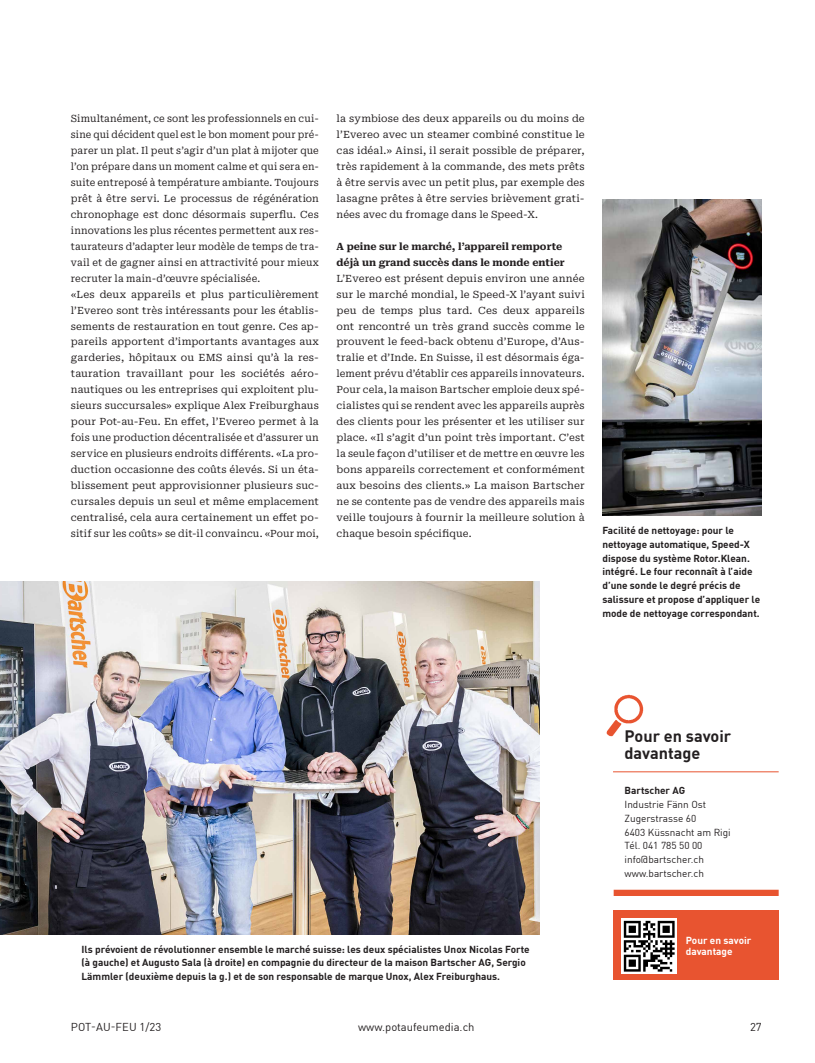
<style>
.page{position:relative;width:815px;height:1063px;background:#fff}
.page>*{position:absolute;margin:0;border:0;box-sizing:border-box;transform-origin:0 0}
.t1{font:700 16.25px/17.5px "DINOT";color:#231f20}
.t2{font:11.25px "DINOT";color:#231f20}
.t3{font:10px/16px "Roboto Serif";letter-spacing:.005em;color:#231f20;text-align:justify}
.t4{font:700 10px/13.8px "DINOT";color:#231f20}
.t5{font:10px/13.8px "DINOT";color:#231f20}
.t6{font:700 10px/16px "Roboto Serif";color:#231f20}
.t7{font:700 10px/11.2px "DINOT";color:#fff}
</style>
<div class="page">
<img style="left:0;top:581px;width:540px;height:353px">
<img style="left:602px;top:199px;width:160px;height:317px">
<img style="left:607px;top:694px;width:37px;height:42px">
<hr style="left:613px;top:772px;width:166px;height:1px;background:#e85430">
<div style="left:614px;top:890px;width:165px;height:6px;background:#e85430"></div>
<div style="left:613px;top:911px;width:166px;height:69px;background:#e85430"></div>
<svg style="left:621px;top:918px;width:56px;height:56px"></svg>
<svg style="left:624px;top:921px;width:51px;height:51px;background:#7e7e7e"></svg>
<p class="t3" style="left:71px;top:110px;width:250px;text-align:left">Simultanément, ce sont les professionnels en cui&shy;sine qui décident quel est le bon moment pour pré&shy;parer un plat. Il peut s’agir d’un plat à mijoter que l’on prépare dans un moment calme et qui sera en&shy;suite entreposé à température ambiante. Toujours prêt à être servi. Le processus de régénération chronophage est donc désormais superflu. Ces innovations les plus récentes permettent aux res&shy;taurateurs d’adapter leur modèle de temps de tra&shy;vail et de gagner ainsi en attractivité pour mieux recruter la main-d’œuvre spécialisée.<br>«Les deux appareils et plus particulièrement l’Evereo sont très intéressants pour les établis&shy;sements de restauration en tout genre. Ces ap&shy;pareils apportent d’importants avantages aux garderies, hôpitaux ou EMS ainsi qu’à la res&shy;tauration travaillant pour les sociétés aéro&shy;nautiques ou les entreprises qui exploitent plu&shy;sieurs succursales» explique Alex Freiburghaus pour Pot-au-Feu. En effet, l’Evereo permet à la fois une production décentralisée et d’assurer un service en plusieurs endroits différents. «La pro&shy;duction occasionne des coûts élevés. Si un éta&shy;blissement peut approvisionner plusieurs suc&shy;cursales depuis un seul et même emplacement centralisé, cela aura certainement un effet po&shy;sitif sur les coûts» se dit-il convaincu. «Pour moi,</p>
<p class="t3" style="left:337px;top:110px;width:250px">la symbiose des deux appareils ou du moins de l’Evereo avec un steamer combiné constitue le cas idéal.» Ainsi, il serait possible de préparer, très rapidement à la commande, des mets prêts à être servis avec un petit plus, par exemple des lasagne prêtes à être servies brièvement grati&shy;nées avec du fromage dans le Speed-X.</p>
<p class="t6" style="left:337px;top:238px;width:230px">A peine sur le marché, l’appareil remporte déjà un grand succès dans le monde entier</p>
<p class="t3" style="left:337px;top:269px;width:250px">L’Evereo est présent depuis environ une année sur le marché mondial, le Speed-X l’ayant suivi peu de temps plus tard. Ces deux appareils ont rencontré un très grand succès comme le prouvent le feed-back obtenu d’Europe, d’Aus&shy;tralie et d’Inde. En Suisse, il est désormais éga&shy;lement prévu d’établir ces appareils innovateurs.<br>Pour cela, la maison Bartscher emploie deux spé&shy;cialistes qui se rendent avec les appareils auprès des clients pour les présenter et les utiliser sur place. «Il s’agit d’un point très important. C’est la seule façon d’utiliser et de mettre en œuvre les bons appareils correctement et conformément aux besoins des clients.» La maison Bartscher ne se contente pas de vendre des appareils mais veille toujours à fournir la meilleure solution à chaque besoin spécifique.</p>
<p class="t4" style="left:602px;top:523px;width:159px">Facilité de nettoyage: pour le nettoyage automatique, Speed-X dispose du système Rotor.Klean. intégré. Le four reconnaît à l’aide d’une sonde le degré précis de salissure et propose d’appliquer le mode de nettoyage correspondant.</p>
<p class="t4" style="left:81px;top:941px;width:450px">Ils prévoient de révolutionner ensemble le marché suisse: les deux spécialistes Unox Nicolas Forte (à gauche) et Augusto Sala (à droite) en compagnie du directeur de la maison Bartscher AG, Sergio<br>Lämmler (deuxième depuis la g.) et de son responsable de marque Unox, Alex Freiburghaus.</p>
<h1 class="t1" style="left:625px;top:726px;width:108px">Pour en savoir davantage</h1>
<p class="t4" style="left:625px;top:783px;width:62px">Bartscher AG</p>
<p class="t5" style="left:625px;top:797px;width:108px">Industrie Fänn Ost<br>Zugerstrasse 60<br>6403 Küssnacht am Rigi<br>Tél. 041 785 50 00 info@bartscher.ch www.bartscher.ch</p>
<p class="t7" style="left:686px;top:934px;width:67px">Pour en savoir davantage</p>
<p class="t2" style="left:71px;top:1018px;width:92px">POT-AU-FEU 1/23</p>
<p class="t2" style="left:358px;top:1018px;width:118px">www.potaufeumedia.ch</p>
<p class="t2" style="left:750px;top:1018px;width:13px">27</p>
</div>
